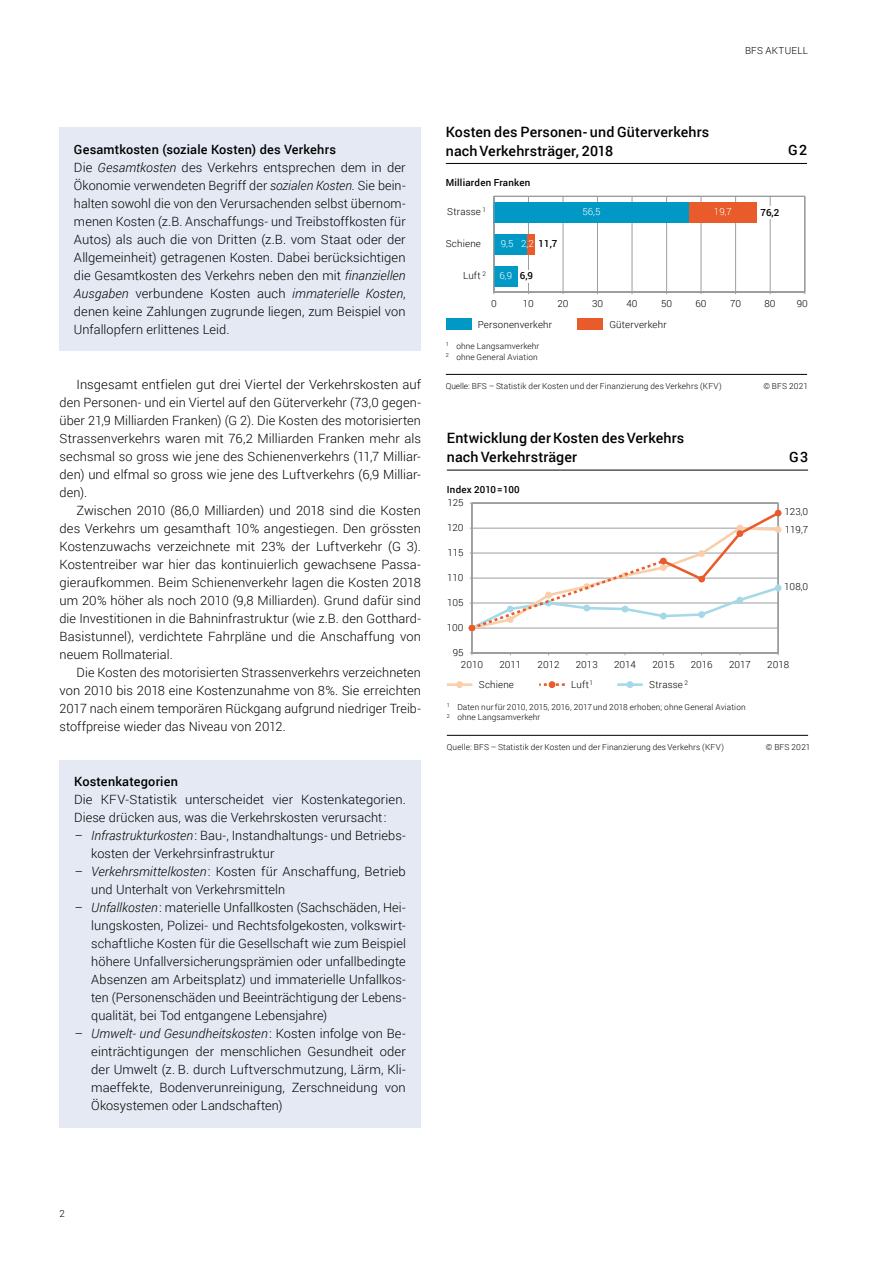
<style>
.page{position:relative;width:893px;height:1263px;background:#fff}
.page>*{position:absolute;margin:0;border:0;box-sizing:border-box;transform-origin:0 0}
.t1{font:500 14.25px/18.8px "Roboto";letter-spacing:.01em;color:#000}
.Kasten_Grundtext{font:300 12.75px/18px "Roboto";letter-spacing:.005em;color:#000;text-align:justify}
.Grundtext_Einzug{font:300 12.75px/18px "Roboto";letter-spacing:.005em;color:#000;text-align:justify}
.Grundtext_mit_Einzug{font:300 12.75px/18px "Roboto";letter-spacing:.005em;color:#000;text-align:justify}
.Kasten_Titel{font:500 12.75px "Roboto";letter-spacing:.015em;color:#000}
.t2{font:300 9.75px/17.4px "Roboto";letter-spacing:.005em;color:#000}
.t3{font:500 9.75px "Roboto";letter-spacing:.02em;color:#000}
.t4{font:300 9.75px "Roboto";color:#fff}
.t5{font:300 9.75px "Roboto";letter-spacing:.03em;color:#000}
.t6{font:300 8.25px/10.8px "Roboto";letter-spacing:.02em;color:#000}
.s1{font-style:italic}
</style>
<div class="page">
<div style="left:59px;top:128px;width:362px;height:223px;background:#e4e9f4"></div>
<hr style="left:446px;top:374px;width:361px;height:1px;background:#000">
<hr style="left:446px;top:163px;width:361px;height:1px;background:#000">
<div style="left:446px;top:318px;width:25px;height:12px;background:#0098c4"></div>
<div style="left:578px;top:318px;width:25px;height:12px;background:#e95b2b"></div>
<svg style="left:493px;top:196px;width:312px;height:99px"></svg>
<hr style="left:804px;top:196px;width:1px;height:96px;background:#9c9d9f">
<hr style="left:494px;top:292px;width:311px;height:1px;background:#9c9d9f">
<div style="left:494px;top:202px;width:195px;height:21px;background:#0098c4"></div>
<div style="left:689px;top:202px;width:68px;height:21px;background:#e95b2b"></div>
<div style="left:494px;top:234px;width:33px;height:20px;background:#0098c4"></div>
<div style="left:527px;top:234px;width:7px;height:20px;background:#e95b2b"></div>
<div style="left:494px;top:266px;width:24px;height:20px;background:#0098c4"></div>
<div style="left:760px;top:206px;width:19px;height:13px;background:#fff"></div>
<div style="left:520px;top:270px;width:14px;height:13px;background:#fff"></div>
<hr style="left:494px;top:196px;width:1px;height:96px;background:#9c9d9f">
<hr style="left:447px;top:735px;width:361px;height:1px;background:#000">
<hr style="left:447px;top:470px;width:361px;height:1px;background:#000">
<svg style="left:469px;top:502px;width:310px;height:152px"></svg>
<hr style="left:472px;top:503px;width:306px;height:1px;background:#9c9d9f">
<hr style="left:472px;top:503px;width:1px;height:150px;background:#9c9d9f">
<hr style="left:472px;top:653px;width:306px;height:1px;background:#9c9d9f">
<hr style="left:447px;top:683px;width:25px;height:3px;background:#faceaa">
<div style="left:456px;top:681px;width:7px;height:7px;background:#faceaa;border-radius:50%"></div>
<hr style="left:617px;top:683px;width:26px;height:3px;background:#a4d9e7">
<div style="left:627px;top:681px;width:6px;height:7px;background:#a4d9e7;border-radius:50%"></div>
<svg style="left:539px;top:683px;width:26px;height:3px"></svg>
<div style="left:549px;top:681px;width:6px;height:7px;background:#e95b2b;border-radius:50%"></div>
<svg style="left:468px;top:510px;width:313px;height:121px"></svg>
<div style="left:59px;top:760px;width:362px;height:367px;background:#e4e9f4"></div>
<p class="t5" style="left:745px;top:43px;width:64px">BFS AKTUELL</p>
<h5 class="Kasten_Titel" style="left:74px;top:140px;width:263px">Gesamtkosten (soziale Kosten) des Verkehrs</h5>
<p class="Kasten_Grundtext" style="left:74px;top:158px;width:333px">Die <span class="s1">Gesamtkosten</span> des Verkehrs entsprechen dem in der Ökonomie verwendeten Begriff der <span class="s1">sozialen Kosten.</span> Sie bein&shy;halten sowohl die von den Verursachenden selbst übernom&shy;menen Kosten (z.B. Anschaffungs- und Treibstoffkosten für Autos) als auch die von Dritten (z.B. vom Staat oder der Allgemeinheit) getragenen Kosten. Dabei berücksichtigen die Gesamtkosten des Verkehrs neben den mit <span class="s1">finanziellen Ausgaben</span> verbundene Kosten auch <span class="s1">immaterielle Kosten</span>, denen keine Zahlungen zugrunde liegen, zum Beispiel von Unfallopfern erlittenes Leid.</p>
<p class="Grundtext_Einzug" style="left:60px;top:375px;width:363px;text-indent:17px">Insgesamt entfielen gut drei Viertel der Verkehrskosten auf den Personen- und ein Viertel auf den Güterverkehr (73,0 gegen&shy;über 21,9 Milliarden Franken) (G 2). Die Kosten des motorisierten Strassenverkehrs waren mit 76,2 Milliarden Franken mehr als sechsmal so gross wie jene des Schienenverkehrs (11,7 Milliar&shy;den) und elfmal so gross wie jene des Luftverkehrs (6,9 Milliar&shy;den).</p>
<p class="Grundtext_Einzug" style="left:60px;top:501px;width:363px;text-indent:17px">Zwischen 2010 (86,0 Milliarden) und 2018 sind die Kosten des Verkehrs um gesamthaft 10% angestiegen. Den grössten Kostenzuwachs verzeichnete mit 23% der Luftverkehr (G 3).<br>Kostentreiber war hier das kontinuierlich gewachsene Passa&shy;gieraufkommen. Beim Schienenverkehr lagen die Kosten 2018 um 20% höher als noch 2010 (9,8 Milliarden). Grund dafür sind die Investitionen in die Bahninfrastruktur (wie z.B. den Gotthard-Basistunnel), verdichtete Fahrpläne und die Anschaffung von neuem Rollmaterial.</p>
<p class="Grundtext_mit_Einzug" style="left:60px;top:663px;width:363px;text-indent:17px">Die Kosten des motorisierten Strassenverkehrs verzeichneten von 2010 bis 2018 eine Kostenzunahme von 8%. Sie erreichten 2017 nach einem temporären Rückgang aufgrund niedriger Treib&shy;stoffpreise wieder das Niveau von 2012.</p>
<h5 class="Kasten_Titel" style="left:74px;top:773px;width:105px">Kostenkategorien</h5>
<p class="Kasten_Grundtext" style="left:74px;top:790px;width:333px">Die KFV-Statistik unterscheidet vier Kostenkategorien.<br>Diese drücken aus, was die Verkehrskosten verursacht:</p>
<p class="Kasten_Grundtext" style="left:91px;top:826px;width:316px;text-indent:-17px"><span class="s1">– Infrastrukturkosten</span>: Bau-, Instandhaltungs- und Betriebs&shy;kosten der Verkehrsinfrastruktur</p>
<p class="Kasten_Grundtext" style="left:91px;top:862px;width:316px;text-indent:-17px"><span class="s1">– Verkehrsmittelkosten</span>: Kosten für Anschaffung, Betrieb und Unterhalt von Verkehrsmitteln</p>
<p class="Kasten_Grundtext" style="left:91px;top:898px;width:316px;text-indent:-17px"><span class="s1">– Unfallkosten</span>: materielle Unfallkosten (Sachschäden, Hei&shy;lungskosten, Polizei- und Rechtsfolgekosten, volkswirt&shy;schaftliche Kosten für die Gesellschaft wie zum Beispiel höhere Unfallversicherungsprämien oder unfallbedingte Absenzen am Arbeitsplatz) und immaterielle Unfallkos&shy;ten (Personenschäden und Beeinträchtigung der Lebens&shy;qualität, bei Tod entgangene Lebensjahre)</p>
<p class="Kasten_Grundtext" style="left:91px;top:1024px;width:316px;text-indent:-17px"><span class="s1">– Umwelt- und Gesundheitskosten</span>: Kosten infolge von Be&shy;einträchtigungen der menschlichen Gesundheit oder der Umwelt (z. B. durch Luftverschmutzung, Lärm, Kli&shy;maeffekte, Bodenverunreinigung, Zerschneidung von Ökosystemen oder Landschaften)</p>
<p class="t1" style="left:446px;top:122px;width:265px">Kosten des Personen- und Güterverkehrs nach Verkehrsträger, 2018</p>
<p class="t3" style="left:446px;top:176px;width:86px">Milliarden Franken</p>
<p class="t2" style="left:447px;top:203px;width:40px">Strasse <sup>1</sup></p>
<p class="t2" style="left:446px;top:235px;width:37px">Schiene</p>
<p class="t2" style="left:463px;top:267px;width:24px">Luft <sup>2</sup></p>
<p class="t3" style="left:539px;top:237px;width:20px">11,7</p>
<p class="t4" style="left:501px;top:237px;width:34px">9,5 2,2</p>
<p class="t4" style="left:499px;top:269px;width:14px">6,9</p>
<p class="t3" style="left:520px;top:269px;width:15px">6,9</p>
<p class="t4" style="left:582px;top:205px;width:20px">56,5</p>
<p class="t4" style="left:714px;top:205px;width:20px">19,7</p>
<p class="t1" style="left:788px;top:140px;width:21px">G2</p>
<p class="t3" style="left:760px;top:206px;width:20px">76,2</p>
<p class="t2" style="left:491px;top:294px;width:7px">0</p>
<p class="t2" style="left:523px;top:294px;width:13px">10</p>
<p class="t2" style="left:557px;top:294px;width:13px">20</p>
<p class="t2" style="left:592px;top:294px;width:13px">30</p>
<p class="t2" style="left:626px;top:294px;width:13px">40</p>
<p class="t2" style="left:661px;top:294px;width:13px">50</p>
<p class="t2" style="left:696px;top:294px;width:13px">60</p>
<p class="t2" style="left:730px;top:294px;width:13px">70</p>
<p class="t2" style="left:765px;top:294px;width:13px">80</p>
<p class="t2" style="left:797px;top:294px;width:13px">90</p>
<p class="t2" style="left:478px;top:315px;width:76px">Personenverkehr</p>
<p class="t2" style="left:609px;top:315px;width:59px">Güterverkehr</p>
<p class="t6" style="left:446px;top:341px;width:95px"><sup>1</sup> ohne Langsamverkehr<br><sup>2</sup> ohne General Aviation</p>
<p class="t6" style="left:446px;top:381px;width:277px">Quelle: BFS – Statistik der Kosten und der Finanzierung des Verkehrs (KFV)</p>
<p class="t6" style="left:763px;top:381px;width:46px">© BFS 2021</p>
<p class="t1" style="left:447px;top:428px;width:239px">Entwicklung der Kosten des Verkehrs nach Verkehrsträger</p>
<p class="t3" style="left:447px;top:482px;width:74px">Index 2010=100</p>
<p class="t2" style="left:447px;top:494px;width:18px">125</p>
<p class="t2" style="left:447px;top:519px;width:18px">120</p>
<p class="t2" style="left:447px;top:544px;width:18px">115</p>
<p class="t2" style="left:447px;top:569px;width:18px">110</p>
<p class="t2" style="left:447px;top:594px;width:18px">105</p>
<p class="t2" style="left:447px;top:619px;width:18px">100</p>
<p class="t2" style="left:453px;top:644px;width:12px">95</p>
<p class="t1" style="left:789px;top:447px;width:21px">G3</p>
<p class="t2" style="left:784px;top:503px;width:25px">123,0<br>119,7</p>
<p class="t2" style="left:784px;top:577px;width:26px">108,0</p>
<p class="t2" style="left:461px;top:655px;width:24px">2010</p>
<p class="t2" style="left:499px;top:655px;width:23px">2011</p>
<p class="t2" style="left:538px;top:655px;width:23px">2012</p>
<p class="t2" style="left:576px;top:655px;width:23px">2013</p>
<p class="t2" style="left:614px;top:655px;width:23px">2014</p>
<p class="t2" style="left:652px;top:655px;width:23px">2015</p>
<p class="t2" style="left:691px;top:655px;width:23px">2016</p>
<p class="t2" style="left:729px;top:655px;width:23px">2017</p>
<p class="t2" style="left:767px;top:655px;width:23px">2018</p>
<p class="t2" style="left:479px;top:676px;width:37px">Schiene</p>
<p class="t2" style="left:571px;top:676px;width:24px">Luft<sup>1</sup></p>
<p class="t2" style="left:649px;top:676px;width:40px">Strasse <sup>2</sup></p>
<p class="t6" style="left:447px;top:701px;width:300px"><sup>1</sup> Daten nur für 2010, 2015, 2016, 2017 und 2018 erhoben; ohne General Aviation<br><sup>2</sup> ohne Langsamverkehr</p>
<p class="t6" style="left:447px;top:741px;width:279px">Quelle: BFS – Statistik der Kosten und der Finanzierung des Verkehrs (KFV)</p>
<p class="t6" style="left:766px;top:741px;width:46px">© BFS 2021</p>
<p class="t2" style="left:60px;top:1205px;width:7px">2</p>
</div>
